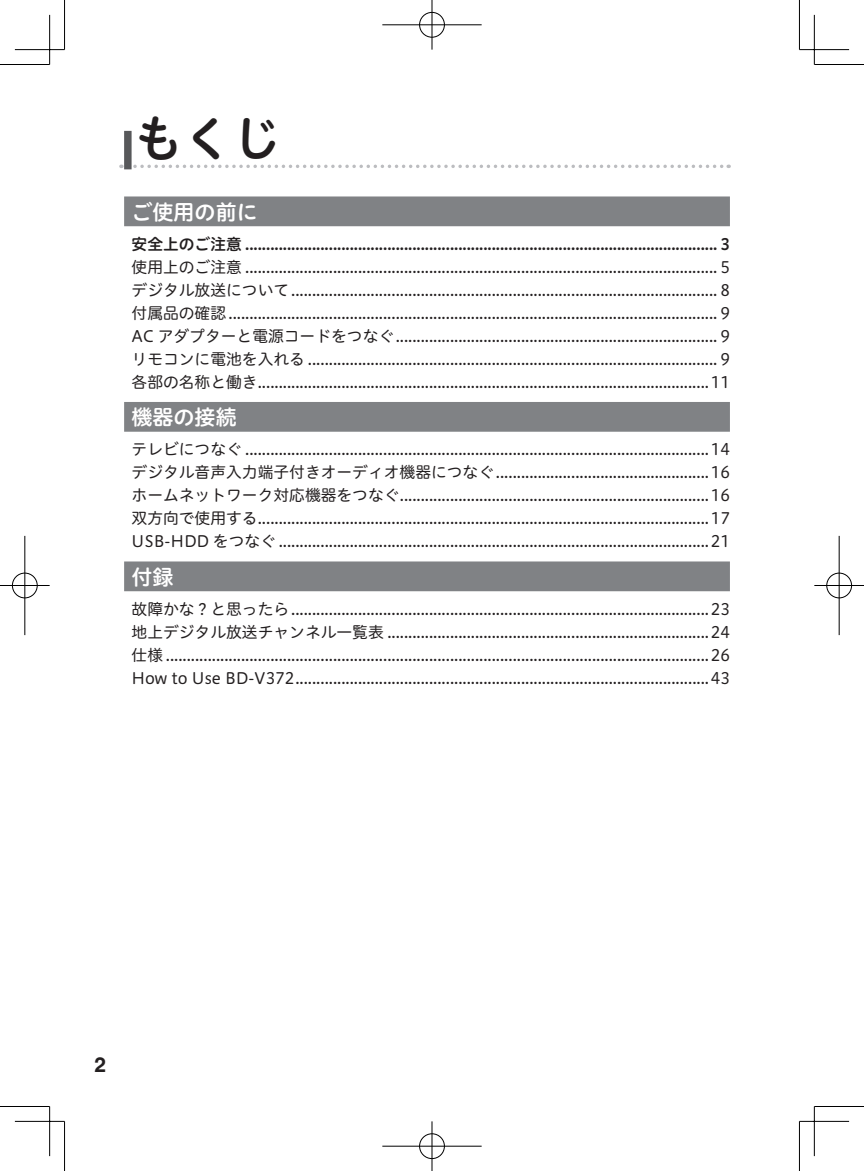
<style>
.page{position:relative;width:864px;height:1171px;background:#fff}
.page>*{position:absolute;margin:0;border:0;box-sizing:border-box;transform-origin:0 0}
.t1{font:49px "Hiragino UD Sans R Std N W6";color:#231f20}
.t2{font:21px "Hiragino UD Sans R Std N W6";color:#fff}
.t3{font:700 21px "Helvetica LT";color:#231f20}
.t4{font:15.75px/22.9px "Hiragino UD Sans R Std N W4";color:#231f20;text-align:justify}
.t5{font:15.75px "Hiragino UD Sans R Std N W6";color:#231f20}
</style>
<div class="page">
<div style="left:124px;top:196px;width:605px;height:30px;background:#808285"></div>
<div style="left:124px;top:402px;width:605px;height:30px;background:#808285"></div>
<div style="left:124px;top:561px;width:605px;height:30px;background:#808285"></div>
<svg style="left:131px;top:165px;width:597px;height:3px"></svg>
<div style="left:124px;top:131px;width:7px;height:38px;background:#57585a"></div>
<hr style="left:0;top:64px;width:50px;height:1px;background:#000">
<hr style="left:814px;top:64px;width:49px;height:1px;background:#000">
<hr style="left:0;top:1106px;width:50px;height:1px;background:#000">
<hr style="left:814px;top:1106px;width:49px;height:1px;background:#000">
<hr style="left:64px;top:0;width:1px;height:50px;background:#000">
<hr style="left:64px;top:1121px;width:1px;height:50px;background:#000">
<hr style="left:798px;top:0;width:1px;height:50px;background:#000">
<hr style="left:798px;top:1121px;width:1px;height:50px;background:#000">
<hr style="left:15px;top:49px;width:49px;height:1px;background:#000">
<hr style="left:799px;top:49px;width:49px;height:1px;background:#000">
<hr style="left:15px;top:1121px;width:49px;height:1px;background:#000">
<hr style="left:799px;top:1121px;width:49px;height:1px;background:#000">
<hr style="left:49px;top:15px;width:1px;height:49px;background:#000">
<hr style="left:49px;top:1106px;width:1px;height:50px;background:#000">
<hr style="left:813px;top:15px;width:1px;height:49px;background:#000">
<hr style="left:813px;top:1106px;width:1px;height:50px;background:#000">
<div style="left:418px;top:11px;width:27px;height:27px;border:2px solid #fff;border-radius:50%"></div>
<hr style="left:382px;top:24px;width:99px;height:2px;background:#fff">
<hr style="left:430px;top:0;width:3px;height:50px;background:#fff">
<div style="left:419px;top:12px;width:25px;height:25px;border:1px solid #000;border-radius:50%"></div>
<hr style="left:382px;top:25px;width:99px;height:1px;background:#000">
<hr style="left:431px;top:0;width:1px;height:50px;background:#000">
<div style="left:418px;top:1132px;width:27px;height:28px;border:2px solid #fff;border-radius:50%"></div>
<hr style="left:382px;top:1145px;width:99px;height:2px;background:#fff">
<hr style="left:430px;top:1121px;width:3px;height:50px;background:#fff">
<div style="left:419px;top:1133px;width:25px;height:26px;border:1px solid #000;border-radius:50%"></div>
<hr style="left:382px;top:1146px;width:99px;height:1px;background:#000">
<hr style="left:431px;top:1121px;width:1px;height:50px;background:#000">
<div style="left:11px;top:572px;width:27px;height:27px;border:2px solid #fff;border-radius:50%"></div>
<hr style="left:0;top:584px;width:50px;height:3px;background:#fff">
<hr style="left:24px;top:536px;width:2px;height:99px;background:#fff">
<div style="left:12px;top:573px;width:25px;height:25px;border:1px solid #000;border-radius:50%"></div>
<hr style="left:0;top:585px;width:50px;height:1px;background:#000">
<hr style="left:25px;top:536px;width:1px;height:99px;background:#000">
<div style="left:825px;top:572px;width:27px;height:27px;border:2px solid #fff;border-radius:50%"></div>
<hr style="left:814px;top:584px;width:49px;height:3px;background:#fff">
<hr style="left:837px;top:536px;width:3px;height:99px;background:#fff">
<div style="left:826px;top:573px;width:25px;height:25px;border:1px solid #000;border-radius:50%"></div>
<hr style="left:814px;top:585px;width:49px;height:1px;background:#000">
<hr style="left:838px;top:536px;width:1px;height:99px;background:#000">
<h1 class="t1" style="left:134px;top:101px;width:148px">もくじ</h1>
<h2 class="t2" style="left:131px;top:196px;width:127px">ご使用の前に</h2>
<p class="t5" style="left:131px;top:232px;width:599px">安全上のご注意.................................................................................................................. 3</p>
<p class="t4" style="left:131px;top:255px;width:599px">使用上のご注意.................................................................................................................. 5デジタル放送について....................................................................................................... 8付属品の確認...................................................................................................................... 9<br>AC アダプターと電源コードをつなぐ.............................................................................. 9リモコンに電池を入れる................................................................................................... 9各部の名称と働き.............................................................................................................11</p>
<h2 class="t2" style="left:131px;top:401px;width:106px">機器の接続</h2>
<p class="t4" style="left:131px;top:437px;width:599px">テレビにつなぐ................................................................................................................14デジタル音声入力端子付きオーディオ機器につなぐ....................................................16ホームネットワーク対応機器をつなぐ...........................................................................16双方向で使用する.............................................................................................................17<br>USB-HDD をつなぐ........................................................................................................21</p>
<h2 class="t2" style="left:131px;top:561px;width:43px">付録</h2>
<p class="t4" style="left:131px;top:596px;width:599px">故障かな？と思ったら.....................................................................................................23地上デジタル放送チャンネル一覧表..............................................................................24仕様...................................................................................................................................26<br>How.to.Use.BD-V372....................................................................................................43</p>
<h2 class="t3" style="left:94px;top:1053px;width:13px">2</h2>
</div>
